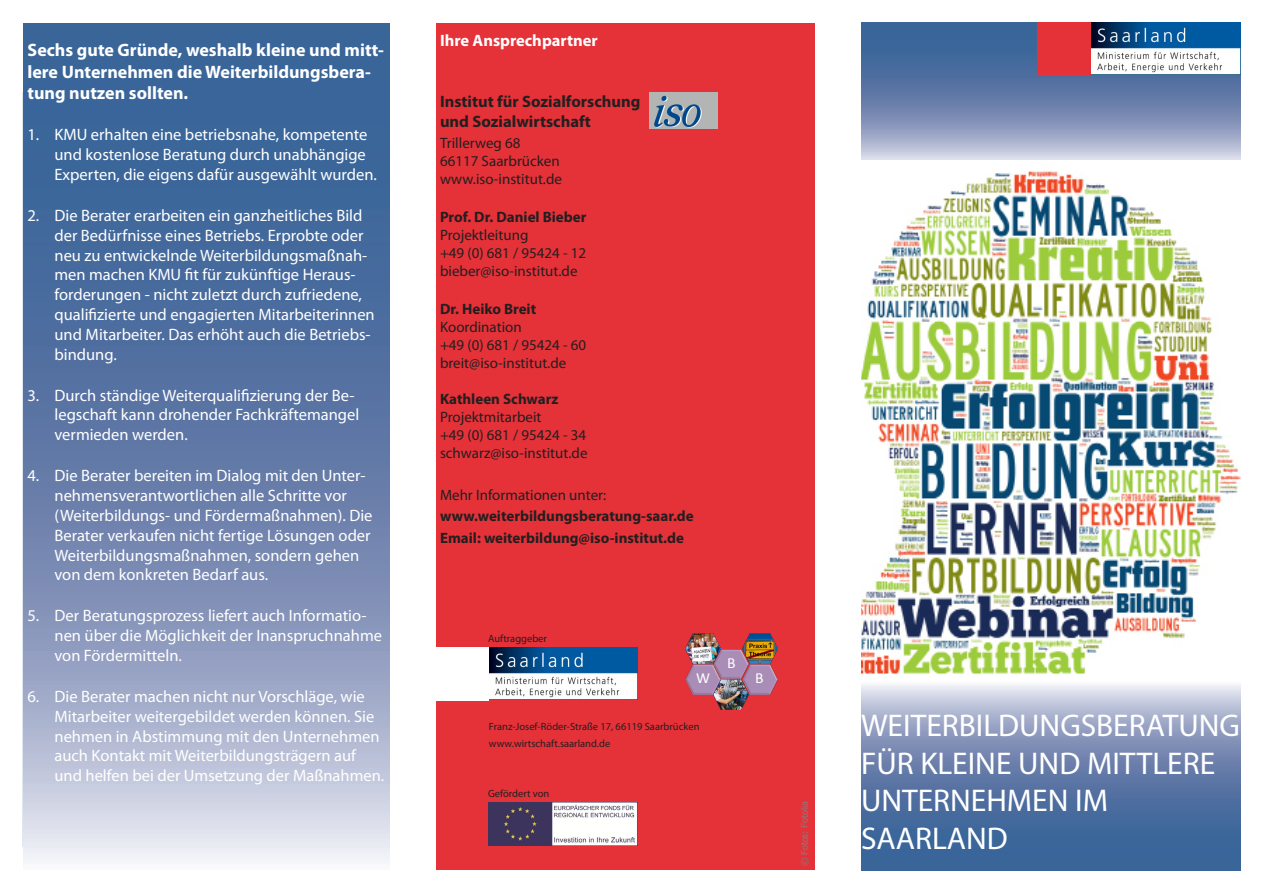
<style>
.page{position:relative;width:1263px;height:893px;background:#fff}
.page>*{position:absolute;margin:0;border:0;box-sizing:border-box;transform-origin:0 0}
.t1{font:31.5px/37.5px "Myriad Pro";color:#fff}
.t2{font:700 18px/21.6px "Myriad Pro";color:#fff}
.t3{font:16.5px/19.8px "Myriad Pro";color:#fff}
.t4{font:700 16.5px "Myriad Pro";color:#231f20}
.t5{font:700 16.5px "Myriad Pro";color:#fff}
.t6{font:15.45px "Calibri";color:#fff}
.t7{font:15px/18px "Myriad Pro";color:#231f20}
.t8{font:700 15px "Myriad Pro";color:#231f20}
.t9{font:10.5px "Myriad Pro";color:#231f20}
.t10{font:9px "Tahoma";color:#808080}
.s1{font-weight:700}
</style>
<div class="page">
<div style="left:436px;top:23px;width:378px;height:847px;background:#e53138"></div>
<svg style="left:861px;top:685px;width:379px;height:185px;background:#6e87b0"></svg>
<svg style="left:861px;top:23px;width:379px;height:137px;background:#768bb3"></svg>
<svg style="left:23px;top:23px;width:366px;height:838px;background:#6e87b0"></svg>
<img style="left:1091px;top:23px;width:149px;height:52px">
<div style="left:1038px;top:22px;width:53px;height:53px;background:#e53138"></div>
<img style="left:488px;top:802px;width:150px;height:43px">
<img style="left:488px;top:647px;width:150px;height:52px">
<div style="left:435px;top:647px;width:53px;height:53px;background:#fff"></div>
<img style="left:649px;top:93px;width:69px;height:36px">
<img style="left:861px;top:171px;width:379px;height:503px">
<img style="left:742px;top:634px;width:35px;height:60px">
<img style="left:714px;top:649px;width:35px;height:60px">
<img style="left:686px;top:634px;width:35px;height:60px">
<p class="t2" style="left:28px;top:39px;width:358px">Sechs gute Gründe, weshalb kleine und mitt&shy;lere Unternehmen die Weiterbildungsbera&shy;tung nutzen sollten.</p>
<p class="t3" style="left:55px;top:125px;width:324px;text-indent:-27px">1. KMU erhalten eine betriebsnahe, kompetente und kostenlose Beratung durch unabhängige<br>Experten, die eigens dafür ausgewählt wurden.</p>
<p class="t3" style="left:55px;top:205px;width:322px;text-indent:-27px">2. Die Berater erarbeiten ein ganzheitliches Bild der Bedürfnisse eines Betriebs. Erprobte oder neu zu entwickelnde Weiterbildungsmaßnah&shy;men machen KMU fit für zukünftige Heraus&shy;forderungen - nicht zuletzt durch zufriedene, qualifizierte und engagierten Mitarbeiterinnen und Mitarbeiter. Das erhöht auch die Betriebs&shy;bindung.</p>
<p class="t3" style="left:55px;top:385px;width:306px;text-indent:-27px">3. Durch ständige Weiterqualifizierung der Be&shy;legschaft kann drohender Fachkräftemangel vermieden werden.</p>
<p class="t3" style="left:55px;top:466px;width:319px;text-indent:-27px">4. Die Berater bereiten im Dialog mit den Unter&shy;nehmensverantwortlichen alle Schritte vor (Weiterbildungs- und Fördermaßnahmen). Die Berater verkaufen nicht fertige Lösungen oder Weiterbildungsmaßnahmen, sondern gehen von dem konkreten Bedarf aus.</p>
<p class="t3" style="left:55px;top:606px;width:329px;text-indent:-27px">5. Der Beratungsprozess liefert auch Informatio&shy;nen über die Möglichkeit der Inanspruchnahme von Fördermitteln.</p>
<p class="t3" style="left:55px;top:686px;width:331px;text-indent:-27px">6. Die Berater machen nicht nur Vorschläge, wie Mitarbeiter weitergebildet werden können. Sie nehmen in Abstimmung mit den Unternehmen auch Kontakt mit Weiterbildungsträgern auf und helfen bei der Umsetzung der Maßnahmen.</p>
<p class="t5" style="left:440px;top:30px;width:159px">Ihre Ansprechpartner</p>
<p class="t4" style="left:440px;top:90px;width:202px">Institut für Sozialforschung</p>
<p class="t4" style="left:440px;top:110px;width:152px">und Sozialwirtschaft</p>
<p class="t7" style="left:440px;top:133px;width:82px">Trillerweg 68</p>
<p class="t7" style="left:440px;top:151px;width:121px">66117 Saarbrücken</p>
<p class="t7" style="left:440px;top:169px;width:123px">www.iso-institut.de</p>
<p class="t7" style="left:440px;top:207px;width:148px"><span class="s1">Prof. Dr. Daniel Bieber<br></span>Projektleitung<br>+49 (0) 681 / 95424 - 12</p>
<p class="t7" style="left:440px;top:261px;width:139px">bieber@iso-institut.de</p>
<p class="t8" style="left:440px;top:299px;width:98px">Dr. Heiko Breit</p>
<p class="t7" style="left:440px;top:317px;width:148px">Koordination<br>+49 (0) 681 / 95424 - 60</p>
<p class="t7" style="left:440px;top:353px;width:128px">breit@iso-institut.de</p>
<p class="t8" style="left:440px;top:389px;width:120px">Kathleen Schwarz</p>
<p class="t7" style="left:440px;top:407px;width:103px">Projektmitarbeit</p>
<p class="t7" style="left:440px;top:425px;width:148px">+49 (0) 681 / 95424 - 34</p>
<p class="t7" style="left:440px;top:443px;width:149px">schwarz@iso-institut.de</p>
<p class="t7" style="left:440px;top:485px;width:168px">Mehr Informationen unter:</p>
<p class="t8" style="left:440px;top:506px;width:255px">www.weiterbildungsberatung-saar.de</p>
<p class="t8" style="left:440px;top:528px;width:245px">Email: weiterbildung@iso-institut.de</p>
<p class="t9" style="left:488px;top:631px;width:60px">Auftraggeber</p>
<p class="t6" style="left:696px;top:668px;width:15px">W</p>
<p class="t9" style="left:489px;top:720px;width:212px">Franz-Josef-Röder-Straße 17, 66119 Saarbrücken</p>
<p class="t9" style="left:489px;top:737px;width:123px">www.wirtschaft.saarland.de</p>
<p class="t9" style="left:488px;top:787px;width:63px">Gefördert von</p>
<p class="t6" style="left:727px;top:653px;width:10px">B</p>
<p class="t6" style="left:755px;top:669px;width:10px">B</p>
<p class="t10" style="left:798px;top:866px;width:66px;rotate:-90deg">© Fotos: Fotolia</p>
<p class="t1" style="left:861px;top:706px;width:380px">WEITERBILDUNGSBERATUNG<br>FÜR KLEINE UND MITTLERE<br>UNTERNEHMEN IM</p>
<p class="t1" style="left:861px;top:819px;width:148px">SAARLAND</p>
</div>
